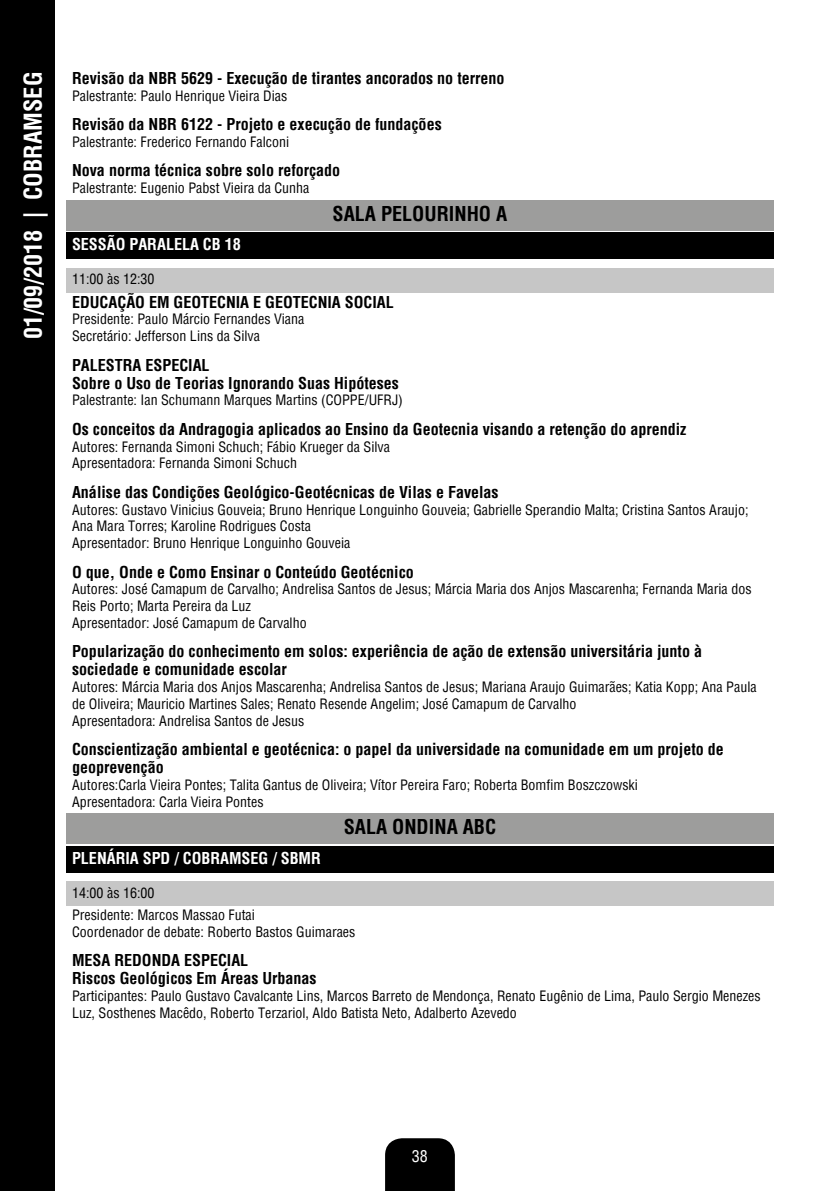
<style>
.page{position:relative;width:840px;height:1191px;background:#fff}
.page>*{position:absolute;margin:0;border:0;box-sizing:border-box;transform-origin:0 0}
.t1{font:700 condensed 24px "Helvetica";color:#fff}
.t2{font:700 condensed 20px "Helvetica";color:#000}
.t3{font:700 condensed 16px/18px "Helvetica";color:#000}
.t4{font:700 condensed 16px "Helvetica";color:#fff}
.t5{font:condensed 16px "Helvetica";color:#fff}
.t6{font:condensed 14px/16.8px "Helvetica";color:#000}
</style>
<div class="page">
<div style="left:66px;top:200px;width:707px;height:30px;background:#9d9d9c"></div>
<div style="left:66px;top:232px;width:707px;height:27px;background:#000"></div>
<div style="left:66px;top:268px;width:707px;height:24px;background:#c6c6c6"></div>
<div style="left:66px;top:813px;width:707px;height:30px;background:#9d9d9c"></div>
<div style="left:66px;top:846px;width:707px;height:26px;background:#000"></div>
<div style="left:66px;top:881px;width:707px;height:25px;background:#c6c6c6"></div>
<div style="left:385px;top:1138px;width:69px;height:53px;background:#000"></div>
<div style="left:0;top:0;width:55px;height:1191px;background:#000"></div>
<h1 class="t1" style="left:17px;top:339px;width:269px;rotate:-90deg">01/09/2018 | COBRAMSEG</h1>
<p class="t3" style="left:72px;top:69px;width:433px">Revisão da NBR 5629 - Execução de tirantes ancorados no terreno</p>
<p class="t6" style="left:72px;top:87px;width:216px">Palestrante: Paulo Henrique Vieira Dias</p>
<p class="t3" style="left:72px;top:115px;width:371px">Revisão da NBR 6122 - Projeto e execução de fundações</p>
<p class="t6" style="left:72px;top:133px;width:218px">Palestrante: Frederico Fernando Falconi</p>
<p class="t3" style="left:72px;top:161px;width:269px">Nova norma técnica sobre solo reforçado</p>
<p class="t6" style="left:72px;top:179px;width:239px">Palestrante: Eugenio Pabst Vieira da Cunha</p>
<h2 class="t2" style="left:332px;top:200px;width:176px">SALA PELOURINHO A</h2>
<p class="t4" style="left:72px;top:234px;width:170px">SESSÃO PARALELA CB 18</p>
<p class="t6" style="left:72px;top:270px;width:84px">11:00 às 12:30</p>
<p class="t3" style="left:72px;top:293px;width:323px">EDUCAÇÃO EM GEOTECNIA E GEOTECNIA SOCIAL</p>
<p class="t6" style="left:72px;top:311px;width:234px">Presidente: Paulo Márcio Fernandes Viana<br>Secretário: Jefferson Lins da Silva</p>
<p class="t3" style="left:72px;top:356px;width:328px">PALESTRA ESPECIAL<br>Sobre o Uso de Teorias Ignorando Suas Hipóteses</p>
<p class="t6" style="left:72px;top:392px;width:332px">Palestrante: Ian Schumann Marques Martins (COPPE/UFRJ)</p>
<p class="t3" style="left:72px;top:420px;width:615px">Os conceitos da Andragogia aplicados ao Ensino da Geotecnia visando a retenção do aprendiz</p>
<p class="t6" style="left:72px;top:438px;width:319px">Autores: Fernanda Simoni Schuch; Fábio Krueger da Silva<br>Apresentadora: Fernanda Simoni Schuch</p>
<p class="t3" style="left:72px;top:483px;width:428px">Análise das Condições Geológico-Geotécnicas de Vilas e Favelas</p>
<p class="t6" style="left:72px;top:501px;width:677px">Autores: Gustavo Vinicius Gouveia; Bruno Henrique Longuinho Gouveia; Gabrielle Sperandio Malta; Cristina Santos Araujo;<br>Ana Mara Torres; Karoline Rodrigues Costa<br>Apresentador: Bruno Henrique Longuinho Gouveia</p>
<p class="t3" style="left:72px;top:562px;width:343px">O que, Onde e Como Ensinar o Conteúdo Geotécnico</p>
<p class="t6" style="left:72px;top:580px;width:680px">Autores: José Camapum de Carvalho; Andrelisa Santos de Jesus; Márcia Maria dos Anjos Mascarenha; Fernanda Maria dos<br>Reis Porto; Marta Pereira da Luz<br>Apresentador: José Camapum de Carvalho</p>
<p class="t3" style="left:72px;top:642px;width:631px">Popularização do conhecimento em solos: experiência de ação de extensão universitária junto à sociedade e comunidade escolar</p>
<p class="t6" style="left:72px;top:678px;width:685px">Autores: Márcia Maria dos Anjos Mascarenha; Andrelisa Santos de Jesus; Mariana Araujo Guimarães; Katia Kopp; Ana Paula de Oliveira; Mauricio Martines Sales; Renato Resende Angelim; José Camapum de Carvalho<br>Apresentadora: Andrelisa Santos de Jesus</p>
<p class="t3" style="left:72px;top:740px;width:653px">Conscientização ambiental e geotécnica: o papel da universidade na comunidade em um projeto de geoprevenção</p>
<p class="t6" style="left:72px;top:776px;width:567px">Autores:Carla Vieira Pontes; Talita Gantus de Oliveira; Vítor Pereira Faro; Roberta Bomfim Boszczowski<br>Apresentadora: Carla Vieira Pontes</p>
<h2 class="t2" style="left:343px;top:814px;width:154px">SALA ONDINA ABC</h2>
<p class="t4" style="left:72px;top:847px;width:250px">PLENÁRIA SPD / COBRAMSEG / SBMR</p>
<p class="t6" style="left:72px;top:881px;width:184px;line-height:22.4px">14:00 às 16:00<br>Presidente: Marcos Massao Futai</p>
<p class="t6" style="left:72px;top:923px;width:285px">Coordenador de debate: Roberto Bastos Guimaraes</p>
<p class="t3" style="left:72px;top:951px;width:246px">MESA REDONDA ESPECIAL<br>Riscos Geológicos Em Áreas Urbanas</p>
<p class="t6" style="left:72px;top:987px;width:689px">Participantes: Paulo Gustavo Cavalcante Lins, Marcos Barreto de Mendonça, Renato Eugênio de Lima, Paulo Sergio Menezes<br>Luz, Sosthenes Macêdo, Roberto Terzariol, Aldo Batista Neto, Adalberto Azevedo</p>
<p class="t5" style="left:412px;top:1145px;width:17px">38</p>
</div>
